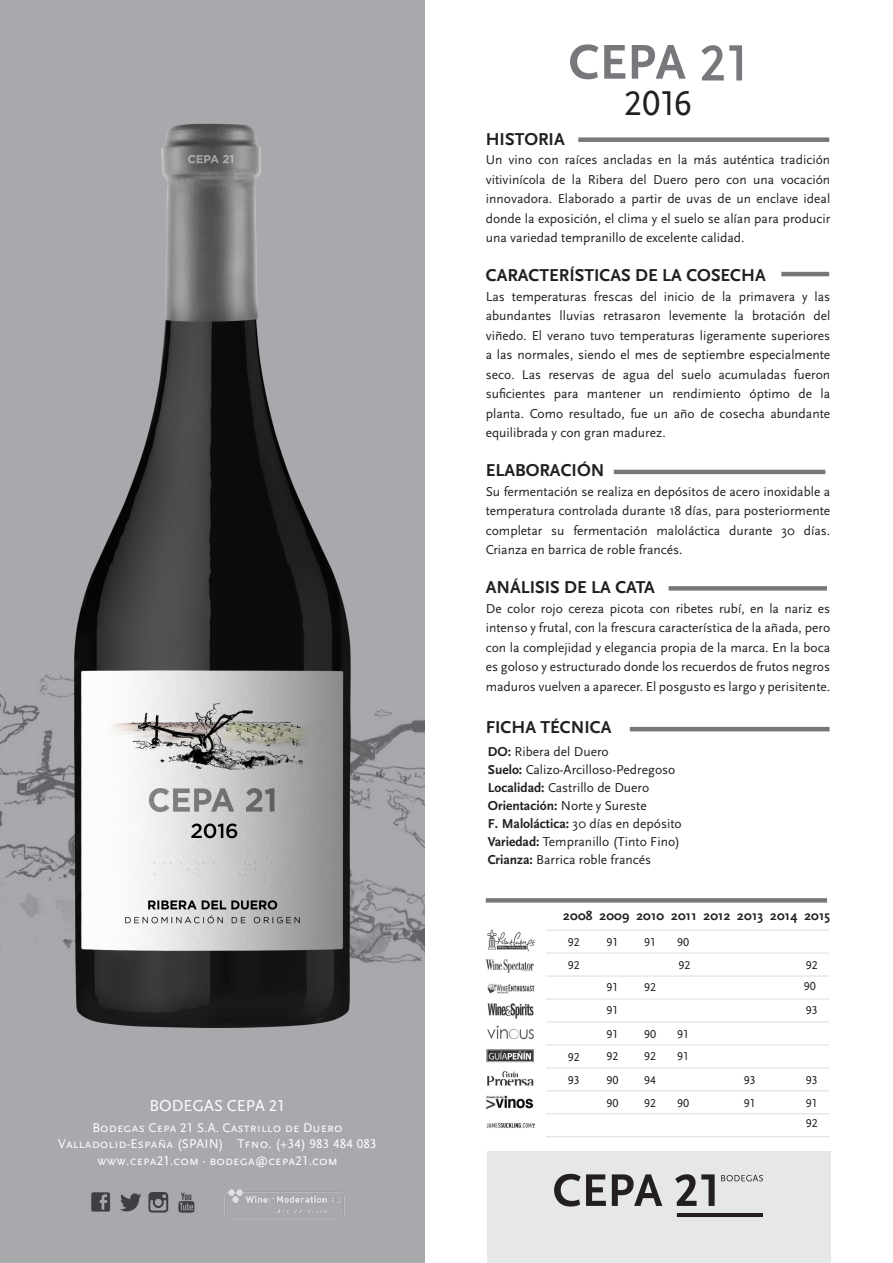
<style>
.page{position:relative;width:893px;height:1263px;background:#fff}
.page>*{position:absolute;margin:0;border:0;box-sizing:border-box;transform-origin:0 0}
.t1{font:700 51px "Scala Sans";color:#76787b}
.t2{font:36px "Scala Sans Caps";color:#231f20}
.t3{font:700 18px "Scala Sans";color:#231f20}
.t4{font:16.5px "Scala Sans Caps";color:#fff}
.t5{font:13.5px/19.5px "Scala Sans";color:#231f20;text-align:justify}
.t6{font:700 13.5px "Scala Sans";letter-spacing:.015em;color:#231f20}
.t7{font:13.2px/16.5px "Scala Sans Caps";letter-spacing:.01em;color:#fff;text-align:center}
.t8{font:12px "Scala Sans Caps";color:#231f20}
.s1{font-family:"Scala Sans"}
.s2{font-weight:700}
</style>
<div class="page">
<div style="left:487px;top:1151px;width:343px;height:112px;background:#e6e7e9"></div>
<div style="left:0;top:0;width:424px;height:1263px;background:#a8a9ad"></div>
<img style="left:224px;top:1189px;width:121px;height:30px">
<img style="left:91px;top:1192px;width:104px;height:21px">
<hr style="left:781px;top:272px;width:48px;height:4px;background:#76787b">
<hr style="left:614px;top:470px;width:211px;height:4px;background:#76787b">
<div style="left:578px;top:137px;width:251px;height:5px;background:#76787b"></div>
<div style="left:669px;top:586px;width:158px;height:5px;background:#76787b"></div>
<hr style="left:630px;top:727px;width:200px;height:4px;background:#76787b">
<div style="left:486px;top:898px;width:341px;height:5px;background:#76787b"></div>
<hr style="left:677px;top:1213px;width:86px;height:4px;background:#231f20">
<svg style="left:554px;top:1174px;width:52px;height:32px"></svg>
<svg style="left:612px;top:1174px;width:50px;height:32px"></svg>
<svg style="left:675px;top:1174px;width:40px;height:32px"></svg>
<svg style="left:721px;top:1175px;width:42px;height:6px"></svg>
<img style="left:0;top:60px;width:425px;height:1015px">
<hr style="left:546px;top:930px;width:283px;height:1px;background:#dcdddf">
<hr style="left:546px;top:953px;width:283px;height:1px;background:#dcdddf">
<hr style="left:546px;top:976px;width:283px;height:1px;background:#dcdddf">
<hr style="left:546px;top:998px;width:283px;height:1px;background:#dcdddf">
<hr style="left:546px;top:1021px;width:283px;height:1px;background:#dcdddf">
<hr style="left:546px;top:1044px;width:283px;height:1px;background:#dcdddf">
<hr style="left:546px;top:1067px;width:283px;height:1px;background:#dcdddf">
<hr style="left:546px;top:1090px;width:283px;height:1px;background:#dcdddf">
<hr style="left:546px;top:1113px;width:283px;height:1px;background:#dcdddf">
<hr style="left:546px;top:1136px;width:283px;height:1px;background:#dcdddf">
<img style="left:487px;top:930px;width:49px;height:22px">
<img style="left:485px;top:959px;width:50px;height:35px">
<img style="left:487px;top:1003px;width:47px;height:37px">
<img style="left:486px;top:1049px;width:48px;height:37px">
<img style="left:486px;top:1095px;width:48px;height:14px">
<img style="left:486px;top:1123px;width:49px;height:5px">
<svg style="left:701px;top:45px;width:41px;height:36px"></svg>
<p class="t4" style="left:150px;top:1096px;width:137px">BODEGAS CEPA 21</p>
<p class="t7" style="left:92px;top:1119px;width:252px">Bodegas Cepa 21 S.A. Castrillo de Duero</p>
<p class="t7" style="left:58px;top:1136px;width:320px">Valladolid-España (SPAIN) · Tfno. (+34) 983 484 083 www.cepa21.com <span class="s1">·</span> bodega<span class="s1">@</span>cepa21.com</p>
<p class="t1" style="left:569px;top:35px;width:119px">CEPA</p>
<p class="t2" style="left:624px;top:84px;width:69px">2016</p>
<p class="t3" style="left:486px;top:129px;width:80px">HISTORIA</p>
<p class="t5" style="left:486px;top:151px;width:346px">Un vino con raíces ancladas en la más auténtica tradición vitivinícola de la Ribera del Duero pero con una vocación innovadora. Elaborado a partir de uvas de un enclave ideal donde la exposición, el clima y el suelo se alían para producir una variedad tempranillo de excelente calidad.</p>
<p class="t3" style="left:486px;top:266px;width:281px">CARACTERÍSTICAS DE LA COSECHA</p>
<p class="t5" style="left:486px;top:287px;width:346px">Las temperaturas frescas del inicio de la primavera y las abundantes lluvias retrasaron levemente la brotación del viñedo. El verano tuvo temperaturas ligeramente superiores a las normales, siendo el mes de septiembre especialmente seco. Las reservas de agua del suelo acumuladas fueron suficientes para mantener un rendimiento óptimo de la planta. Como resultado, fue un año de cosecha abundante equilibrada y con gran madurez.</p>
<p class="t3" style="left:486px;top:461px;width:120px">ELABORACIÓN</p>
<p class="t5" style="left:486px;top:482px;width:346px">Su fermentación se realiza en depósitos de acero inoxidable a temperatura controlada durante 18 días, para posteriormente completar su fermentación maloláctica durante 30 días.<br>Crianza en barrica de roble francés.</p>
<p class="t3" style="left:486px;top:578px;width:171px">ANÁLISIS DE LA CATA</p>
<p class="t5" style="left:486px;top:599px;width:346px">De color rojo cereza picota con ribetes rubí, en la nariz es intenso y frutal, con la frescura característica de la añada, pero con la complejidad y elegancia propia de la marca. En la boca es goloso y estructurado donde los recuerdos de frutos negros maduros vuelven a aparecer. El posgusto es largo y perisitente.</p>
<p class="t3" style="left:486px;top:717px;width:127px">FICHA TÉCNICA</p>
<p class="t5" style="left:488px;top:742px;width:122px"><span class="s2">DO:</span> Ribera del Duero</p>
<p class="t5" style="left:488px;top:760px;width:189px"><span class="s2">Suelo:</span> Calizo-Arcilloso-Pedregoso</p>
<p class="t5" style="left:488px;top:778px;width:163px"><span class="s2">Localidad:</span> Castrillo de Duero</p>
<p class="t5" style="left:488px;top:796px;width:160px"><span class="s2">Orientación:</span> Norte y Sureste</p>
<p class="t5" style="left:488px;top:814px;width:195px"><span class="s2">F. Maloláctica:</span> 30 días en depósito</p>
<p class="t5" style="left:488px;top:832px;width:194px"><span class="s2">Variedad:</span> Tempranillo (Tinto Fino)</p>
<p class="t5" style="left:488px;top:850px;width:165px"><span class="s2">Crianza:</span> Barrica roble francés</p>
<p class="t6" style="left:563px;top:909px;width:268px">2008 2009 2010 2011 2012 2013 2014 2015</p>
<p class="t8" style="left:568px;top:935px;width:13px">92</p>
<p class="t8" style="left:607px;top:935px;width:13px">91</p>
<p class="t8" style="left:644px;top:935px;width:13px">91</p>
<p class="t8" style="left:677px;top:935px;width:13px">90</p>
<p class="t8" style="left:607px;top:981px;width:13px">91</p>
<p class="t8" style="left:644px;top:981px;width:13px">92</p>
<p class="t8" style="left:607px;top:1004px;width:13px">91</p>
<p class="t8" style="left:607px;top:1028px;width:13px">91</p>
<p class="t8" style="left:644px;top:1028px;width:13px">90</p>
<p class="t8" style="left:677px;top:1028px;width:13px">91</p>
<p class="t8" style="left:606px;top:1050px;width:13px">92</p>
<p class="t8" style="left:644px;top:1050px;width:13px">92</p>
<p class="t8" style="left:677px;top:1050px;width:13px">91</p>
<p class="t8" style="left:606px;top:1073px;width:13px">90</p>
<p class="t8" style="left:644px;top:1073px;width:13px">94</p>
<p class="t8" style="left:744px;top:1073px;width:13px">93</p>
<p class="t8" style="left:806px;top:1073px;width:13px">93</p>
<p class="t8" style="left:606px;top:1097px;width:13px">90</p>
<p class="t8" style="left:644px;top:1097px;width:13px">92</p>
<p class="t8" style="left:677px;top:1097px;width:13px">90</p>
<p class="t8" style="left:744px;top:1097px;width:13px">91</p>
<p class="t8" style="left:806px;top:1097px;width:13px">91</p>
<p class="t8" style="left:568px;top:958px;width:13px">92</p>
<p class="t8" style="left:679px;top:958px;width:13px">92</p>
<p class="t8" style="left:806px;top:958px;width:13px">92</p>
<p class="t8" style="left:804px;top:980px;width:13px">90</p>
<p class="t8" style="left:806px;top:1004px;width:13px">93</p>
<p class="t8" style="left:568px;top:1050px;width:13px">92</p>
<p class="t8" style="left:568px;top:1074px;width:13px">93</p>
<p class="t8" style="left:806px;top:1117px;width:13px">92</p>
</div>
